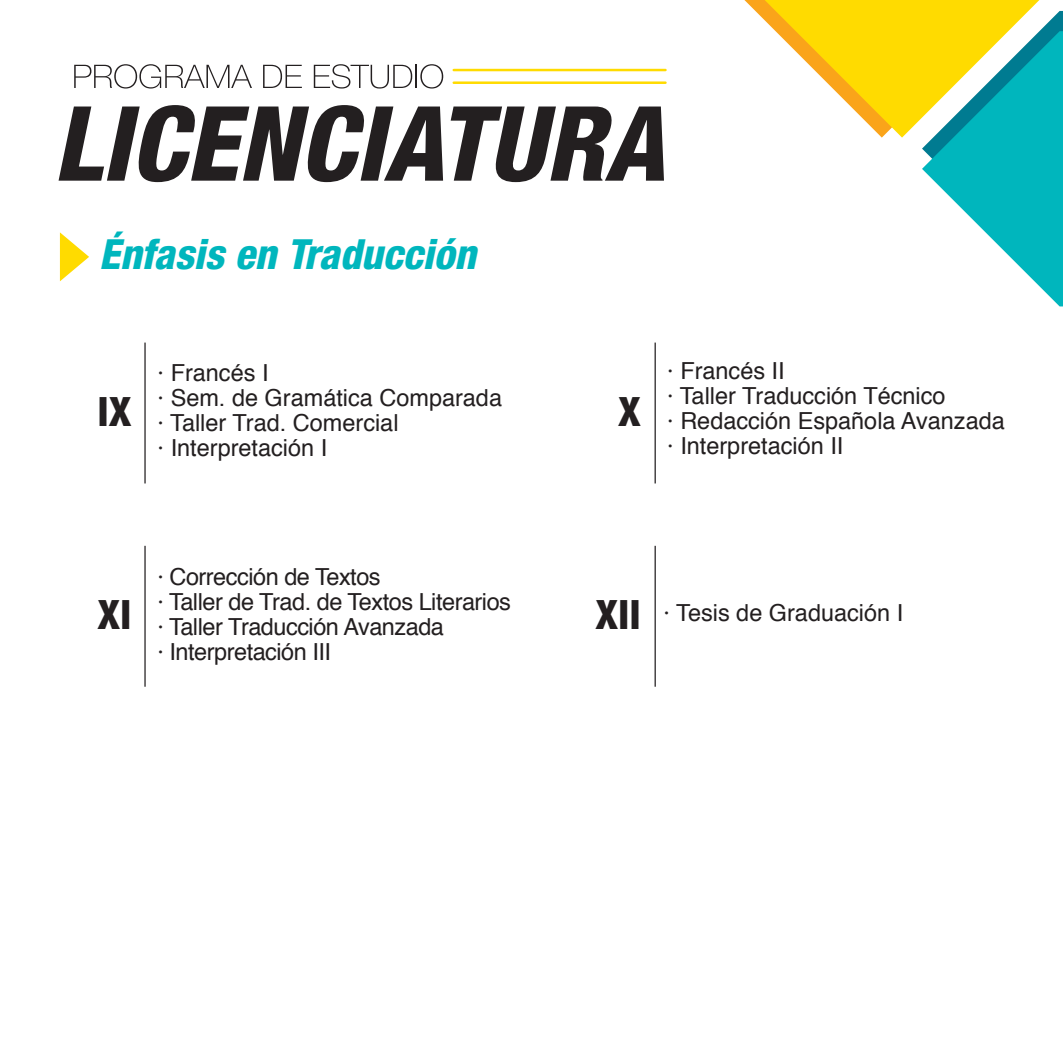
<style>
.page{position:relative;width:1063px;height:1064px;background:#fff}
.page>*{position:absolute;margin:0;border:0;box-sizing:border-box;transform-origin:0 0}
.t1{font:italic 800 condensed 41.5px "Helvetica Neue LT Pro";color:#00b6bd}
.t2{font:800 condensed 40.5px "Helvetica Neue LT Pro";color:#231f20}
.t3{font:23.5px/25px "Helvetica";color:#231f20}
.t4{font:23.5px/25px "Helvetica";letter-spacing:-.02em;color:#231f20}
.s1{font-family:"Helvetica Neue LT Pro";font-weight:800;font-stretch:condensed;font-size:40.5px}
</style>
<div class="page">
<svg style="left:744px;top:0;width:319px;height:306px"></svg>
<svg style="left:59px;top:105px;width:384px;height:77px"></svg>
<svg style="left:451px;top:106px;width:213px;height:76px"></svg>
<svg style="left:74px;top:64px;width:178px;height:24px"></svg>
<svg style="left:263px;top:65px;width:39px;height:23px"></svg>
<svg style="left:314px;top:64px;width:129px;height:24px"></svg>
<hr style="left:454px;top:69px;width:212px;height:2px;background:#ffdb00">
<hr style="left:454px;top:81px;width:212px;height:3px;background:#ffdb00">
<hr style="left:144px;top:342px;width:2px;height:141px;background:#231f20">
<hr style="left:144px;top:545px;width:2px;height:141px;background:#231f20">
<hr style="left:655px;top:342px;width:1px;height:141px;background:#231f20">
<hr style="left:655px;top:545px;width:1px;height:141px;background:#231f20">
<svg style="left:60px;top:232px;width:29px;height:49px"></svg>
<h1 class="t1" style="left:99px;top:228px;width:378px">Énfasis en Traducción</h1>
<h2 class="t2" style="left:98px;top:386px;width:36px">IX</h2>
<p class="t3" style="left:158px;top:360px;width:346px">· Francés I<br>· Sem. de Gramática Comparada · Taller Trad. Comercial<br>· Interpretación I</p>
<p class="t3" style="left:667px;top:358px;width:339px">· Francés II<br>· Taller Traducción Técnico<br>· Redacción Española Avanzada · Interpretación II</p>
<h2 class="t2" style="left:618px;top:386px;width:24px">X</h2>
<h2 class="t2" style="left:98px;top:589px;width:36px">XI</h2>
<p class="t4" style="left:157px;top:563px;width:355px">· Corrección de Textos<br>· Taller de Trad. de Textos Literarios · Taller Traducción Avanzada<br>· Interpretación III</p>
<p class="t3" style="left:595px;top:599px;width:309px"><span class="s1">XII</span> · Tesis de Graduación I</p>
</div>
